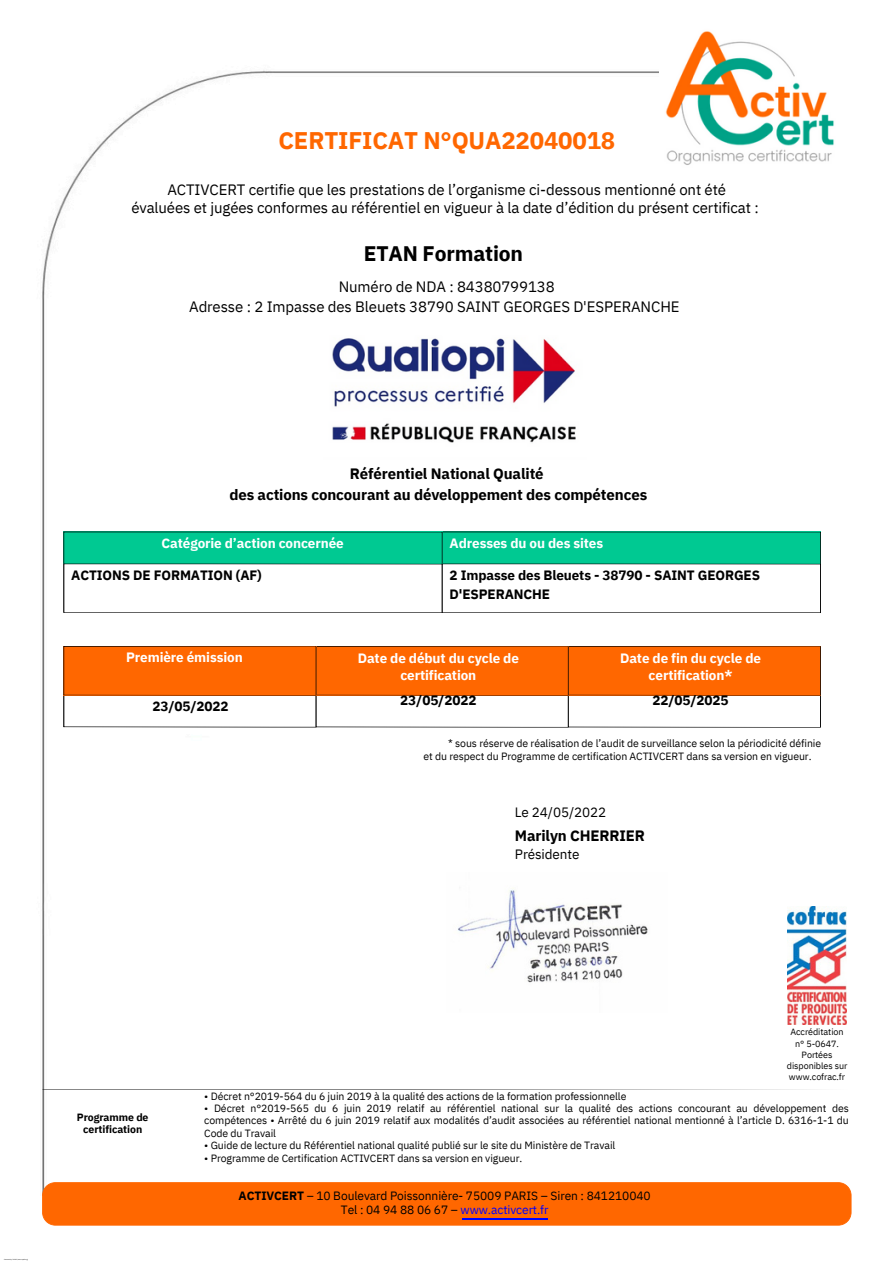
<style>
.page{position:relative;width:894px;height:1264px;background:#fff}
.page>*{position:absolute;margin:0;border:0;box-sizing:border-box;transform-origin:0 0}
.t1{font:700 24px "IBM Plex Sans";letter-spacing:-.01em;color:#ff6700}
.t2{font:700 21px "IBM Plex Sans";letter-spacing:-.01em;color:#000}
.t3{font:15px/20.2px "IBM Plex Sans";letter-spacing:-.01em;color:#000}
.t4{font:700 15px/20.2px "IBM Plex Sans";letter-spacing:-.01em;color:#000}
.t5{font:700 13.5px/16.8px "IBM Plex Sans";letter-spacing:-.01em;color:#fff;text-align:center}
.t6{font:700 13.5px/19.2px "IBM Plex Sans";letter-spacing:-.01em;color:#000}
.t7{font:13.5px "IBM Plex Sans";letter-spacing:-.01em;color:#000}
.t8{font:12px/14.7px "IBM Plex Sans";letter-spacing:-.01em;color:#000;text-align:center}
.t9{font:10.5px/12.3px "IBM Plex Sans";letter-spacing:-.01em;color:#000;text-align:justify}
.t10{font:700 10.5px/12.3px "IBM Plex Sans";letter-spacing:-.01em;color:#000;text-align:center}
.t11{font:9px/11.2px "IBM Plex Sans";letter-spacing:-.01em;color:#000;text-align:center}
.s1{font-weight:700}
.s2{color:#00f}
</style>
<div class="page">
<img style="left:42px;top:70px;width:690px;height:1112px">
<svg style="left:63px;top:531px;width:757px;height:82px"></svg>
<svg style="left:63px;top:646px;width:757px;height:81px"></svg>
<img style="left:323px;top:332px;width:263px;height:127px">
<img style="left:446px;top:872px;width:221px;height:140px">
<img style="left:787px;top:906px;width:59px;height:118px">
<svg style="left:43px;top:1088px;width:689px;height:1px"></svg>
<div style="left:42px;top:1182px;width:809px;height:43px;background:#ff6700"></div>
<hr style="left:462px;top:1218px;width:85px;height:1px;background:#00f">
<img style="left:659px;top:31px;width:175px;height:143px">
<p class="t1" style="left:278px;top:125px;width:338px">CERTIFICAT N°QUA22040018</p>
<h3 class="t3" style="left:131px;top:180px;width:628px;line-height:18px;text-align:center">ACTIVCERT certifie que les prestations de l’organisme ci-dessous mentionné ont été<br>évaluées et jugées conformes au référentiel en vigueur à la date d’édition du présent certificat :</h3>
<h6 class="t2" style="left:364px;top:240px;width:161px">ETAN Formation</h6>
<h6 class="t3" style="left:189px;top:276px;width:491px;text-indent:149px">Numéro de NDA : 84380799138<br>Adresse : 2 Impasse des Bleuets 38790 SAINT GEORGES D'ESPERANCHE</h6>
<p class="t4" style="left:229px;top:463px;width:419px;text-indent:120px">Référentiel National Qualité<br>des actions concourant au développement des compétences</p>
<h5 class="t5" style="left:161px;top:534px;width:184px">Catégorie d’action concernée</h5>
<h5 class="t6" style="left:71px;top:565px;width:192px">ACTIONS DE FORMATION (AF)</h5>
<h5 class="t5" style="left:449px;top:534px;width:155px">Adresses du ou des sites</h5>
<h5 class="t6" style="left:449px;top:565px;width:312px">2 Impasse des Bleuets - 38790 - SAINT GEORGES<br>D'ESPERANCHE</h5>
<h4 class="t5" style="left:126px;top:648px;width:118px">Première émission</h4>
<p class="t6" style="left:152px;top:696px;width:78px">23/05/2022</p>
<h5 class="t5" style="left:357px;top:649px;width:163px">Date de début du cycle de certification</h5>
<h5 class="t6" style="left:400px;top:690px;width:78px">23/05/2022</h5>
<h5 class="t5" style="left:620px;top:649px;width:142px">Date de fin du cycle de certification*</h5>
<h5 class="t6" style="left:652px;top:690px;width:78px">22/05/2025</h5>
<p class="t9" style="left:448px;top:737px;width:374px">* sous réserve de réalisation de l’audit de surveillance selon la périodicité définie</p>
<p class="t9" style="left:423px;top:749px;width:389px">et du respect du Programme de certification ACTIVCERT dans sa version en vigueur.</p>
<h5 class="t7" style="left:514px;top:803px;width:93px">Le 24/05/2022</h5>
<h3 class="t4" style="left:514px;top:825px;width:131px">Marilyn CHERRIER</h3>
<h5 class="t7" style="left:514px;top:845px;width:66px">Présidente</h5>
<p class="t11" style="left:786px;top:1026px;width:62px">Accréditation n° 5-0647.<br>Portées disponibles sur www.cofrac.fr</p>
<p class="t10" style="left:77px;top:1110px;width:73px">Programme de certification</p>
<p class="t9" style="left:204px;top:1089px;width:423px">• Décret n°2019-564 du 6 juin 2019 à la qualité des actions de la formation professionnelle</p>
<p class="t9" style="left:204px;top:1101px;width:646px">• Décret n°2019-565 du 6 juin 2019 relatif au référentiel national sur la qualité des actions concourant au développement des compétences • Arrêté du 6 juin 2019 relatif aux modalités d’audit associées au référentiel national mentionné à l’article D. 6316-1-1 du Code du Travail</p>
<p class="t9" style="left:204px;top:1139px;width:412px">• Guide de lecture du Référentiel national qualité publié sur le site du Ministère de Travail</p>
<p class="t9" style="left:204px;top:1151px;width:319px">• Programme de Certification ACTIVCERT dans sa version en vigueur.</p>
<p class="t8" style="left:238px;top:1187px;width:413px"><span class="s1">ACTIVCERT</span> – 10 Boulevard Poissonnière- 75009 PARIS – Siren : 841210040<br>Tel : 04 94 88 06 67 – <span class="s2">www.activcert.fr</span></p>
</div>
